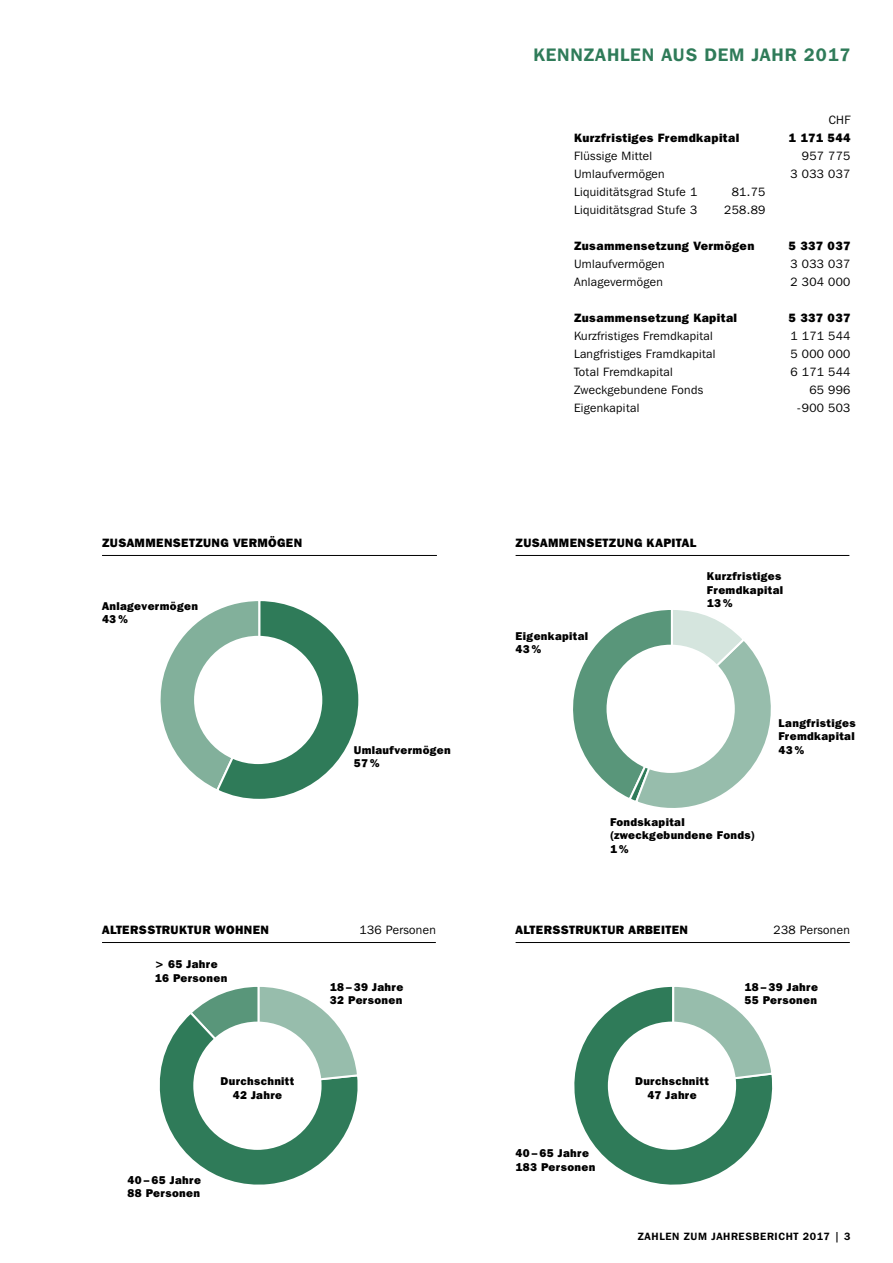
<style>
.page{position:relative;width:893px;height:1263px;background:#fff}
.page>*{position:absolute;margin:0;border:0;box-sizing:border-box;transform-origin:0 0}
.t1{font:600 18px "Franklin Gothic IT Cby BT";letter-spacing:.05em;color:#2f7b59}
.t2{font:12px "Franklin Gothic IT Cby BT";letter-spacing:.03em;color:#000}
.t3{font:800 12px "Franklin Gothic IT Cby BT";letter-spacing:.03em;color:#000}
.t4{font:800 11.25px/13.5px "Franklin Gothic IT Cby BT";letter-spacing:.03em;color:#000}
.t5{font:600 10.5px "Franklin Gothic IT Cby BT";letter-spacing:.06em;color:#000}
</style>
<div class="page">
<svg style="left:159px;top:986px;width:199px;height:199px"></svg>
<div style="left:193px;top:1021px;width:129px;height:129px;background:#fff;border-radius:50%"></div>
<svg style="left:574px;top:986px;width:199px;height:199px"></svg>
<div style="left:608px;top:1021px;width:128px;height:129px;background:#fff;border-radius:50%"></div>
<hr style="left:102px;top:942px;width:334px;height:1px;background:#000">
<hr style="left:516px;top:942px;width:334px;height:1px;background:#000">
<svg style="left:573px;top:610px;width:198px;height:198px"></svg>
<div style="left:606px;top:645px;width:129px;height:128px;background:#fff;border-radius:50%"></div>
<hr style="left:516px;top:555px;width:333px;height:1px;background:#000">
<svg style="left:160px;top:601px;width:199px;height:198px"></svg>
<div style="left:194px;top:636px;width:128px;height:128px;background:#fff;border-radius:50%"></div>
<hr style="left:102px;top:555px;width:335px;height:1px;background:#000">
<h1 class="t1" style="left:533px;top:43px;width:318px">KENNZAHLEN AUS DEM JAHR 2017</h1>
<p class="t2" style="left:829px;top:112px;width:23px">CHF</p>
<p class="t3" style="left:574px;top:130px;width:167px">Kurzfristiges Fremdkapital</p>
<p class="t3" style="left:789px;top:130px;width:63px">1 171 544</p>
<p class="t2" style="left:574px;top:148px;width:80px">Flüssige Mittel</p>
<p class="t2" style="left:802px;top:148px;width:50px">957 775</p>
<p class="t2" style="left:574px;top:166px;width:92px">Umlaufvermögen</p>
<p class="t2" style="left:790px;top:166px;width:62px">3 033 037</p>
<p class="t2" style="left:574px;top:184px;width:125px">Liquiditätsgrad Stufe 1</p>
<p class="t2" style="left:732px;top:184px;width:35px">81.75</p>
<p class="t2" style="left:574px;top:202px;width:125px">Liquiditätsgrad Stufe 3</p>
<p class="t2" style="left:724px;top:202px;width:43px">258.89</p>
<p class="t3" style="left:574px;top:238px;width:182px">Zusammensetzung Vermögen</p>
<p class="t3" style="left:789px;top:238px;width:63px">5 337 037</p>
<p class="t2" style="left:574px;top:256px;width:92px">Umlaufvermögen</p>
<p class="t2" style="left:790px;top:256px;width:62px">3 033 037</p>
<p class="t2" style="left:574px;top:274px;width:90px">Anlagevermögen</p>
<p class="t2" style="left:790px;top:274px;width:62px">2 304 000</p>
<p class="t3" style="left:574px;top:310px;width:165px">Zusammensetzung Kapital</p>
<p class="t3" style="left:789px;top:310px;width:63px">5 337 037</p>
<p class="t2" style="left:574px;top:328px;width:140px">Kurzfristiges Fremdkapital</p>
<p class="t2" style="left:790px;top:328px;width:62px">1 171 544</p>
<p class="t2" style="left:574px;top:346px;width:143px">Langfristiges Framdkapital</p>
<p class="t2" style="left:790px;top:346px;width:62px">5 000 000</p>
<p class="t2" style="left:574px;top:364px;width:100px">Total Fremdkapital</p>
<p class="t2" style="left:790px;top:364px;width:62px">6 171 544</p>
<p class="t2" style="left:574px;top:382px;width:131px">Zweckgebundene Fonds</p>
<p class="t2" style="left:809px;top:382px;width:43px">65 996</p>
<p class="t2" style="left:574px;top:400px;width:67px">Eigenkapital</p>
<p class="t2" style="left:797px;top:400px;width:55px">-900 503</p>
<p class="t3" style="left:102px;top:535px;width:202px">ZUSAMMENSETZUNG VERMÖGEN</p>
<p class="t3" style="left:516px;top:535px;width:182px">ZUSAMMENSETZUNG KAPITAL</p>
<p class="t4" style="left:707px;top:569px;width:78px">Kurzfristiges<br>Fremdkapital</p>
<p class="t4" style="left:102px;top:599px;width:98px">Anlagevermögen</p>
<p class="t4" style="left:707px;top:596px;width:27px">13%</p>
<p class="t4" style="left:102px;top:612px;width:27px">43%</p>
<p class="t4" style="left:516px;top:629px;width:74px">Eigenkapital<br>43%</p>
<p class="t4" style="left:354px;top:743px;width:99px">Umlaufvermögen<br>57%</p>
<p class="t4" style="left:778px;top:716px;width:79px;text-align:justify">Langfristiges Fremdkapital 43%</p>
<p class="t4" style="left:610px;top:815px;width:146px">Fondskapital (zweckgebundene Fonds)<br>1%</p>
<p class="t3" style="left:102px;top:922px;width:169px">ALTERSSTRUKTUR WOHNEN</p>
<p class="t2" style="left:359px;top:922px;width:78px">136 Personen</p>
<p class="t3" style="left:516px;top:922px;width:174px">ALTERSSTRUKTUR ARBEITEN</p>
<p class="t2" style="left:773px;top:922px;width:78px">238 Personen</p>
<p class="t4" style="left:155px;top:957px;width:74px">&gt; 65 Jahre<br>16 Personen</p>
<p class="t4" style="left:330px;top:980px;width:75px">18 – 39 Jahre<br>32 Personen</p>
<p class="t4" style="left:745px;top:980px;width:75px">18 – 39 Jahre<br>55 Personen</p>
<p class="t4" style="left:220px;top:1074px;width:75px;text-align:center">Durchschnitt<br>42 Jahre</p>
<p class="t4" style="left:635px;top:1074px;width:75px;text-align:center">Durchschnitt<br>47 Jahre</p>
<p class="t4" style="left:128px;top:1173px;width:75px">40 – 65 Jahre<br>88 Personen</p>
<p class="t4" style="left:516px;top:1146px;width:81px">40 – 65 Jahre<br>183 Personen</p>
<p class="t5" style="left:638px;top:1229px;width:214px">ZAHLEN ZUM JAHRESBERICHT 2017 | 3</p>
</div>
